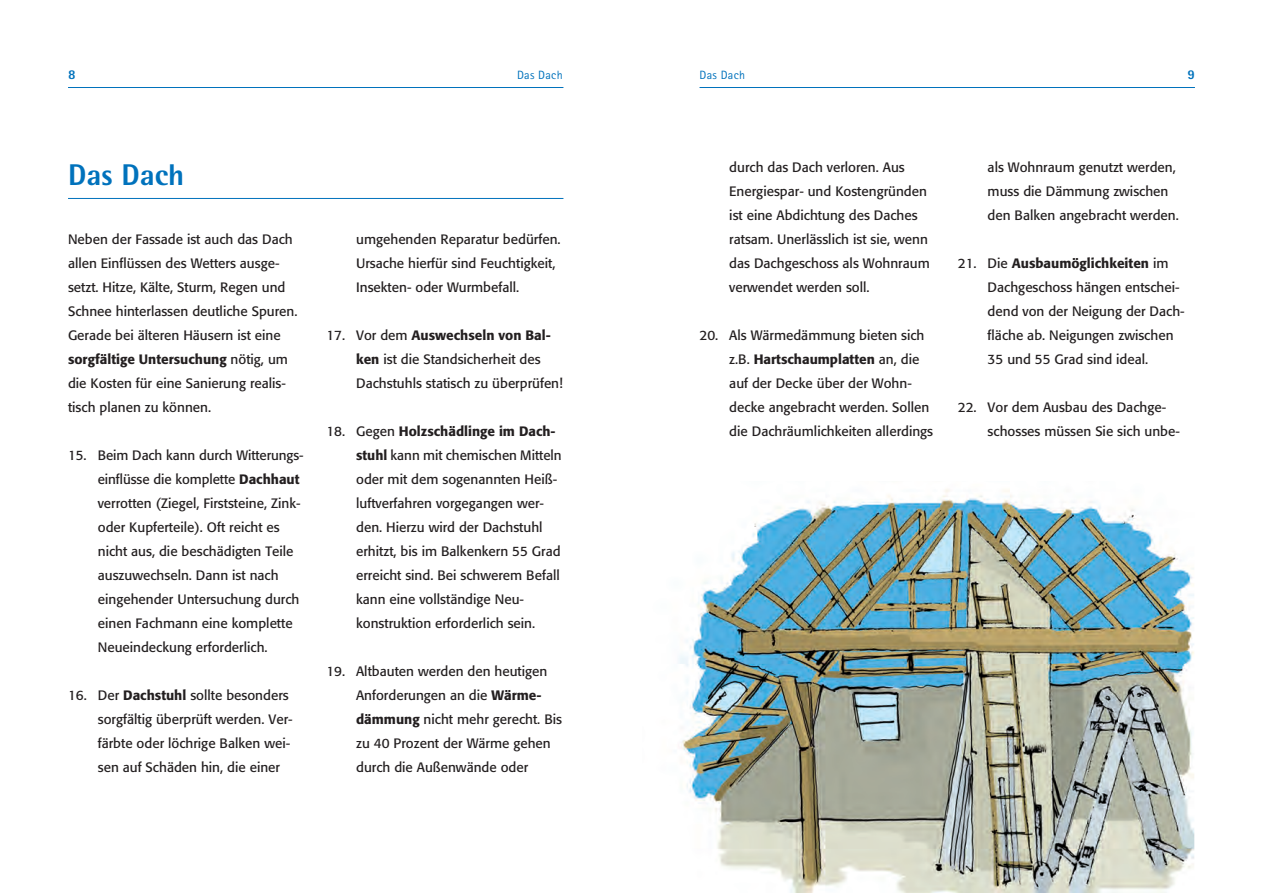
<style>
.page{position:relative;width:1263px;height:893px;background:#fff}
.page>*{position:absolute;margin:0;border:0;box-sizing:border-box;transform-origin:0 0}
.t1{font:800 30px "AT Rotis Semi Sans";color:#0072bc}
.t2{font:13.5px/24px "Formata";color:#231f20}
.t3{font:800 13.5px "AT Rotis Sans Serif";color:#0072bc}
.t4{font:12px "AT Rotis Sans Serif";letter-spacing:.025em;color:#0072bc}
.s1{font-weight:500}
</style>
<div class="page">
<hr style="left:699px;top:87px;width:496px;height:1px;background:#0072bc">
<hr style="left:68px;top:87px;width:495px;height:1px;background:#0072bc">
<hr style="left:68px;top:198px;width:495px;height:1px;background:#0072bc">
<img style="left:678px;top:489px;width:517px;height:404px">
<p class="t3" style="left:68px;top:65px;width:9px">8</p>
<p class="t4" style="left:517px;top:67px;width:47px">Das Dach</p>
<p class="t4" style="left:699px;top:67px;width:47px">Das Dach</p>
<p class="t3" style="left:1187px;top:65px;width:9px">9</p>
<h1 class="t1" style="left:68px;top:156px;width:118px">Das Dach</h1>
<p class="t2" style="left:729px;top:155px;width:202px">durch das Dach verloren. Aus<br>Energiespar- und Kostengründen ist eine Abdichtung des Daches ratsam. Unerlässlich ist sie, wenn das Dachgeschoss als Wohnraum verwendet werden soll.</p>
<p class="t2" style="left:729px;top:324px;width:205px;text-indent:-30px">20. Als Wärmedämmung bieten sich z.B. <span class="s1">Hartschaumplatten</span> an, die auf der Decke über der Wohn&shy;decke angebracht werden. Sollen die Dachräumlichkeiten allerdings</p>
<p class="t2" style="left:68px;top:227px;width:230px">Neben der Fassade ist auch das Dach allen Einflüssen des Wetters ausge&shy;setzt. Hitze, Kälte, Sturm, Regen und Schnee hinterlassen deutliche Spuren.<br>Gerade bei älteren Häusern ist eine <span class="s1">sorgfältige Untersuchung</span> nötig, um die Kosten für eine Sanierung realis&shy;tisch planen zu können.</p>
<p class="t2" style="left:98px;top:443px;width:207px;text-indent:-30px">15. Beim Dach kann durch Witterungs&shy;einflüsse die komplette <span class="s1">Dachhaut </span>verrotten (Ziegel, Firststeine, Zink&shy;oder Kupferteile). Oft reicht es nicht aus, die beschädigten Teile auszuwechseln. Dann ist nach eingehender Untersuchung durch einen Fachmann eine komplette Neueindeckung erforderlich.</p>
<p class="t2" style="left:98px;top:683px;width:196px;text-indent:-30px">16. Der <span class="s1">Dachstuhl</span> sollte besonders sorgfältig überprüft werden. Ver&shy;färbte oder löchrige Balken wei&shy;sen auf Schäden hin, die einer</p>
<p class="t2" style="left:356px;top:227px;width:205px">umgehenden Reparatur bedürfen.<br>Ursache hierfür sind Feuchtigkeit,<br>Insekten- oder Wurmbefall.</p>
<p class="t2" style="left:356px;top:323px;width:208px;text-indent:-30px">17. Vor dem <span class="s1">Auswechseln von Bal&shy;ken</span> ist die Standsicherheit des<br>Dachstuhls statisch zu überprüfen!</p>
<p class="t2" style="left:356px;top:419px;width:207px;text-indent:-30px">18. Gegen <span class="s1">Holzschädlinge im Dach&shy;stuhl</span> kann mit chemischen Mitteln oder mit dem sogenannten Heiß&shy;luftverfahren vorgegangen wer&shy;den. Hierzu wird der Dachstuhl erhitzt, bis im Balkenkern 55 Grad erreicht sind. Bei schwerem Befall kann eine vollständige Neu&shy;konstruktion erforderlich sein.</p>
<p class="t2" style="left:356px;top:659px;width:207px;text-indent:-30px">19. Altbauten werden den heutigen<br>Anforderungen an die <span class="s1">Wärme&shy;dämmung</span> nicht mehr gerecht. Bis zu 40 Prozent der Wärme gehen durch die Außenwände oder</p>
<p class="t2" style="left:988px;top:156px;width:191px">als Wohnraum genutzt werden, muss die Dämmung zwischen den Balken angebracht werden.</p>
<p class="t2" style="left:988px;top:252px;width:199px;text-indent:-30px">21. Die <span class="s1">Ausbaumöglichkeiten</span> im<br>Dachgeschoss hängen entschei&shy;dend von der Neigung der Dach&shy;fläche ab. Neigungen zwischen<br>35 und 55 Grad sind ideal.</p>
<p class="t2" style="left:988px;top:396px;width:194px;text-indent:-30px">22. Vor dem Ausbau des Dachge&shy;schosses müssen Sie sich unbe-</p>
</div>
